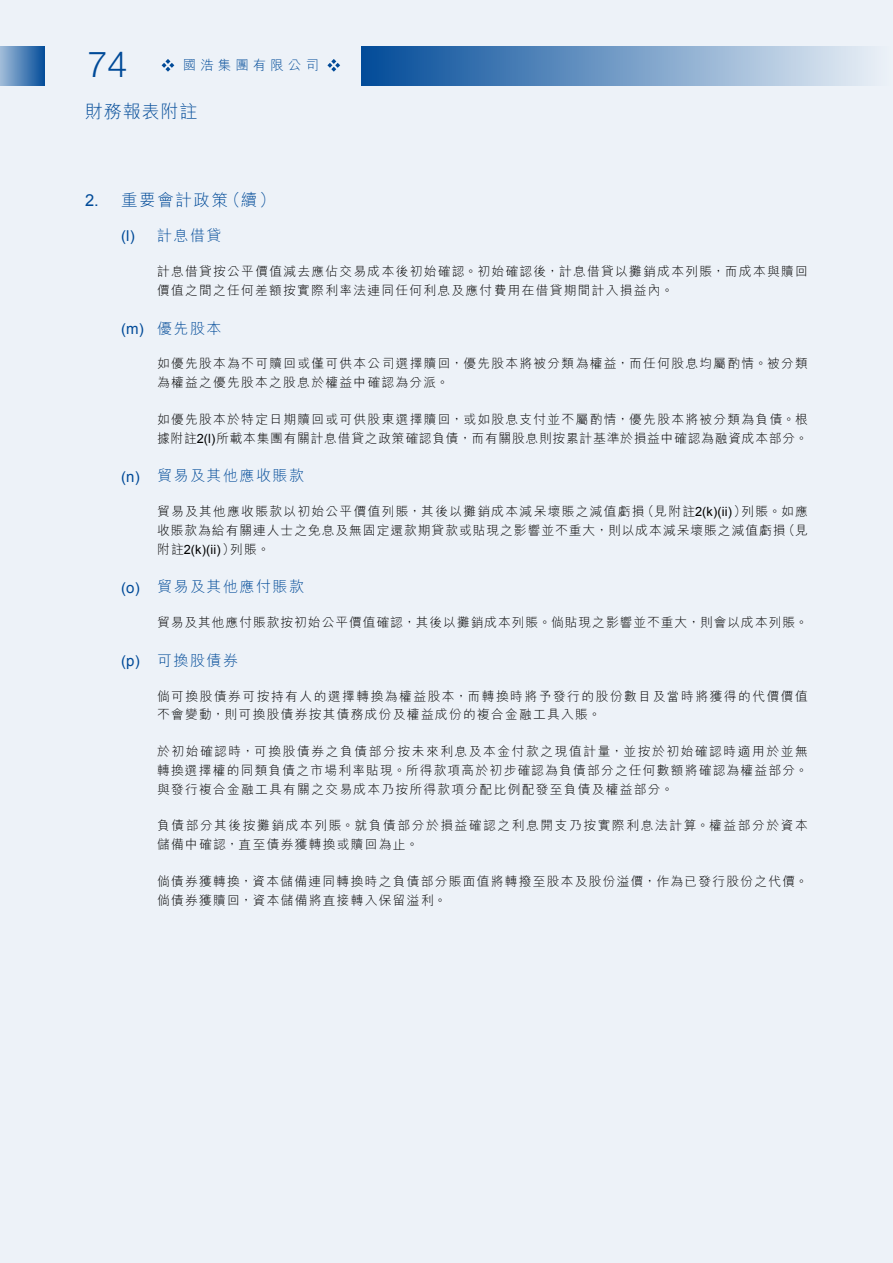
<style>
.page{position:relative;width:893px;height:1263px;background:#edf2f8}
.page>*{position:absolute;margin:0;border:0;box-sizing:border-box;transform-origin:0 0}
.t1{font:300 36px "Helvetica Neue LT Std";color:#004a98}
.t2{font:300 18px "M Hei HK";letter-spacing:.05em;color:#004a98}
.t3{font:300 16.5px "M Hei HK";letter-spacing:.1em;color:#004a98}
.t4{font:300 15px "M Hei HK";letter-spacing:.1em;color:#004a98}
.t5{font:300 13.5px "M Hei HK";letter-spacing:.295em;color:#004a98}
.t6{font:300 12.75px/18.8px "M Hei HK";letter-spacing:.1em;color:#000}
.t7{font:300 12.75px/18.8px "M Hei HK";letter-spacing:.075em;color:#000}
.t8{font:300 12.75px/18.8px "M Hei HK";letter-spacing:.06em;color:#000}
.t9{font:300 12.75px/18.8px "M Hei HK";letter-spacing:.125em;color:#000}
.t10{font:12.75px "Arial";color:#000}
.s1{font-family:"Arial";font-weight:400}
.s2{font-family:"M Hei HK";font-weight:300}
</style>
<div class="page">
<div style="left:361px;top:47px;width:532px;height:38px;background:linear-gradient(to right,#014b98,#edf2f8)"></div>
<svg style="left:162px;top:59px;width:12px;height:13px"></svg>
<svg style="left:327px;top:59px;width:13px;height:13px"></svg>
<div style="left:0;top:47px;width:45px;height:38px;background:linear-gradient(to right,#a2bdd9,#044c99)"></div>
<hr style="left:892px;top:47px;width:1px;height:38px;background:#edf2f8">
<h1 class="t1" style="left:88px;top:42px;width:20px">74</h1>
<p class="t5" style="left:183px;top:56px;width:138px">國浩集團有限公司</p>
<h2 class="t2" style="left:85px;top:99px;width:114px">財務報表附註</h2>
<p class="t3" style="left:85px;top:188px;width:192px"><span class="s1">2.</span> 重要會計政策（續）</p>
<p class="t4" style="left:121px;top:225px;width:102px"><span class="s1">(l)</span> 計息借貸</p>
<p class="t6" style="left:157px;top:262px;width:652px">計息借貸按公平價值減去應佔交易成本後初始確認。初始確認後，計息借貸以攤銷成本列賬，而成本與贖回價值之間之任何差額按實際利率法連同任何利息及應付費用在借貸期間計入損益內。</p>
<p class="t4" style="left:121px;top:318px;width:102px"><span class="s1">(m)</span> 優先股本</p>
<p class="t6" style="left:157px;top:354px;width:652px">如優先股本為不可贖回或僅可供本公司選擇贖回，優先股本將被分類為權益，而任何股息均屬酌情。被分類為權益之優先股本之股息於權益中確認為分派。</p>
<p class="t8" style="left:157px;top:409px;width:652px">如優先股本於特定日期贖回或可供股東選擇贖回，或如股息支付並不屬酌情，優先股本將被分類為負債。根據附註<span class="s1">2(l)</span>所載本集團有關計息借貸之政策確認負債，而有關股息則按累計基準於損益中確認為融資成本部分。</p>
<p class="t4" style="left:121px;top:465px;width:184px"><span class="s1">(n)</span> 貿易及其他應收賬款</p>
<p class="t7" style="left:157px;top:502px;width:652px">貿易及其他應收賬款以初始公平價值列賬，其後以攤銷成本減呆壞賬之減值虧損（見附註<span class="s1">2(k)(ii)</span>）列賬。如應收賬款為給有關連人士之免息及無固定還款期貸款或貼現之影響並不重大，則以成本減呆壞賬之減值虧損（見</p>
<p class="t10" style="left:157px;top:541px;width:114px"><span class="s2">附註</span>2(k)(ii)<span class="s2">）列賬。</span></p>
<p class="t4" style="left:121px;top:576px;width:184px"><span class="s1">(o)</span> 貿易及其他應付賬款</p>
<p class="t7" style="left:157px;top:613px;width:652px">貿易及其他應付賬款按初始公平價值確認，其後以攤銷成本列賬。倘貼現之影響並不重大，則會以成本列賬。</p>
<p class="t4" style="left:121px;top:650px;width:118px"><span class="s1">(p)</span> 可換股債券</p>
<p class="t6" style="left:157px;top:686px;width:652px">倘可換股債券可按持有人的選擇轉換為權益股本，而轉換時將予發行的股份數目及當時將獲得的代價價值不會變動，則可換股債券按其債務成份及權益成份的複合金融工具入賬。</p>
<p class="t6" style="left:157px;top:742px;width:652px;text-align:justify">於初始確認時，可換股債券之負債部分按未來利息及本金付款之現值計量，並按於初始確認時適用於並無轉換選擇權的同類負債之市場利率貼現。所得款項高於初步確認為負債部分之任何數額將確認為權益部分。與發行複合金融工具有關之交易成本乃按所得款項分配比例配發至負債及權益部分。</p>
<p class="t9" style="left:157px;top:816px;width:652px">負債部分其後按攤銷成本列賬。就負債部分於損益確認之利息開支乃按實際利息法計算。權益部分於資本儲備中確認，直至債券獲轉換或贖回為止。</p>
<p class="t6" style="left:157px;top:871px;width:652px">倘債券獲轉換，資本儲備連同轉換時之負債部分賬面值將轉撥至股本及股份溢價，作為已發行股份之代價。倘債券獲贖回，資本儲備將直接轉入保留溢利。</p>
</div>
